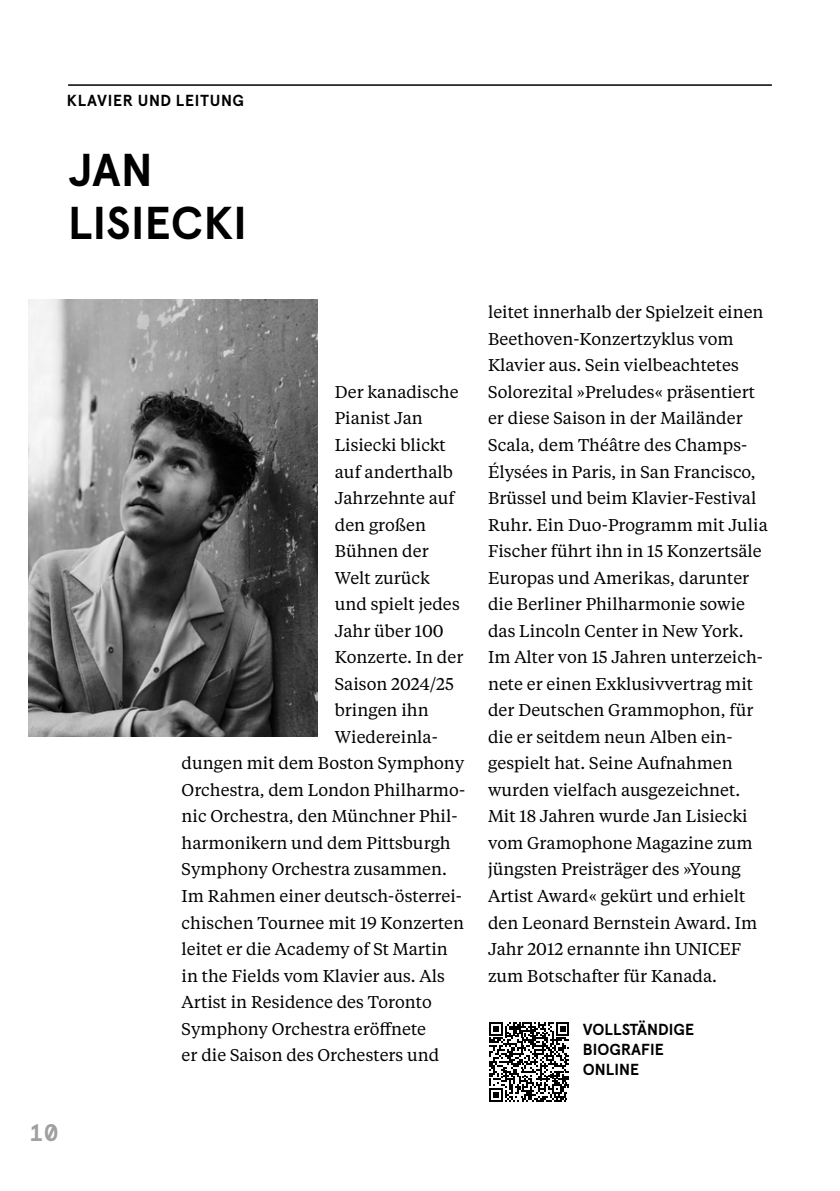
<style>
.page{position:relative;width:840px;height:1191px;background:#fff}
.page>*{position:absolute;margin:0;border:0;box-sizing:border-box;transform-origin:0 0}
.t1{font:46px/53px "Apercu Pro Bold 4";letter-spacing:.005em;color:#000}
.t2{font:700 24px "Apercu Mono Pro";color:#a0a0a0}
.t3{font:17px/26.6px "Tiempos Text Regular 2";color:#000}
.t4{font:16px/20px "Apercu Pro Bold 4";color:#000}
.t5{font:16px "Apercu Pro Bold 4";letter-spacing:.04em;color:#000}
</style>
<div class="page">
<img style="left:28px;top:299px;width:289px;height:437px">
<svg style="left:489px;top:1022px;width:80px;height:79px"></svg>
<hr style="left:68px;top:84px;width:703px;height:2px;background:#000">
<p class="t5" style="left:67px;top:88px;width:179px">KLAVIER UND LEITUNG</p>
<h1 class="t1" style="left:68px;top:140px;width:180px">JAN<br>LISIECKI</h1>
<h2 class="t2" style="left:28px;top:1113px;width:32px">10</h2>
<p class="t3" style="left:334px;top:378px;width:125px">Der kanadische</p>
<p class="t3" style="left:334px;top:404px;width:89px">Pianist Jan</p>
<p class="t3" style="left:334px;top:431px;width:112px">Lisiecki blickt</p>
<p class="t3" style="left:334px;top:457px;width:119px">auf anderthalb</p>
<p class="t3" style="left:334px;top:484px;width:121px">Jahrzehnte auf</p>
<p class="t3" style="left:334px;top:510px;width:93px">den großen</p>
<p class="t3" style="left:334px;top:537px;width:95px">Bühnen der</p>
<p class="t3" style="left:334px;top:563px;width:96px">Welt zurück</p>
<p class="t3" style="left:334px;top:590px;width:126px">und spielt jedes</p>
<p class="t3" style="left:334px;top:616px;width:110px">Jahr über 100</p>
<p class="t3" style="left:334px;top:643px;width:130px">Konzerte. In der</p>
<p class="t3" style="left:334px;top:669px;width:120px">Saison 2024/25</p>
<p class="t3" style="left:334px;top:696px;width:95px">bringen ihn</p>
<p class="t3" style="left:334px;top:722px;width:104px">Wiedereinla-</p>
<p class="t3" style="left:181px;top:749px;width:284px">dungen mit dem Boston Symphony</p>
<p class="t3" style="left:181px;top:776px;width:285px">Orchestra, dem London Philharmo-</p>
<p class="t3" style="left:181px;top:802px;width:277px">nic Orchestra, den Münchner Phil-</p>
<p class="t3" style="left:181px;top:829px;width:270px">harmonikern und dem Pittsburgh</p>
<p class="t3" style="left:181px;top:855px;width:267px">Symphony Orchestra zusammen.</p>
<p class="t3" style="left:181px;top:882px;width:282px">Im Rahmen einer deutsch-österrei-</p>
<p class="t3" style="left:181px;top:908px;width:284px">chischen Tournee mit 19 Konzerten</p>
<p class="t3" style="left:181px;top:935px;width:267px">leitet er die Academy of St Martin</p>
<p class="t3" style="left:181px;top:961px;width:264px">in the Fields vom Klavier aus. Als</p>
<p class="t3" style="left:181px;top:988px;width:251px">Artist in Residence des Toronto</p>
<p class="t3" style="left:181px;top:1014px;width:246px">Symphony Orchestra eröffnete</p>
<p class="t3" style="left:181px;top:1041px;width:259px">er die Saison des Orchesters und</p>
<p class="t3" style="left:488px;top:298px;width:281px">leitet innerhalb der Spielzeit einen<br>Beethoven-Konzertzyklus vom<br>Klavier aus. Sein vielbeachtetes<br>Solorezital »Preludes« präsentiert er diese Saison in der Mailänder<br>Scala, dem Théâtre des Champs-<br>Élysées in Paris, in San Francisco,<br>Brüssel und beim Klavier-Festival<br>Ruhr. Ein Duo-Programm mit Julia<br>Fischer führt ihn in 15 Konzertsäle<br>Europas und Amerikas, darunter die Berliner Philharmonie sowie das Lincoln Center in New York.<br>Im Alter von 15 Jahren unterzeich&shy;nete er einen Exklusivvertrag mit der Deutschen Grammophon, für die er seitdem neun Alben ein&shy;gespielt hat. Seine Aufnahmen wurden vielfach ausgezeichnet.<br>Mit 18 Jahren wurde Jan Lisiecki vom Gramophone Magazine zum jüngsten Preisträger des »Young<br>Artist Award« gekürt und erhielt den Leonard Bernstein Award. Im<br>Jahr 2012 ernannte ihn UNICEF zum Botschafter für Kanada.</p>
<p class="t4" style="left:582px;top:1018px;width:113px">VOLLSTÄNDIGE<br>BIOGRAFIE<br>ONLINE</p>
</div>
